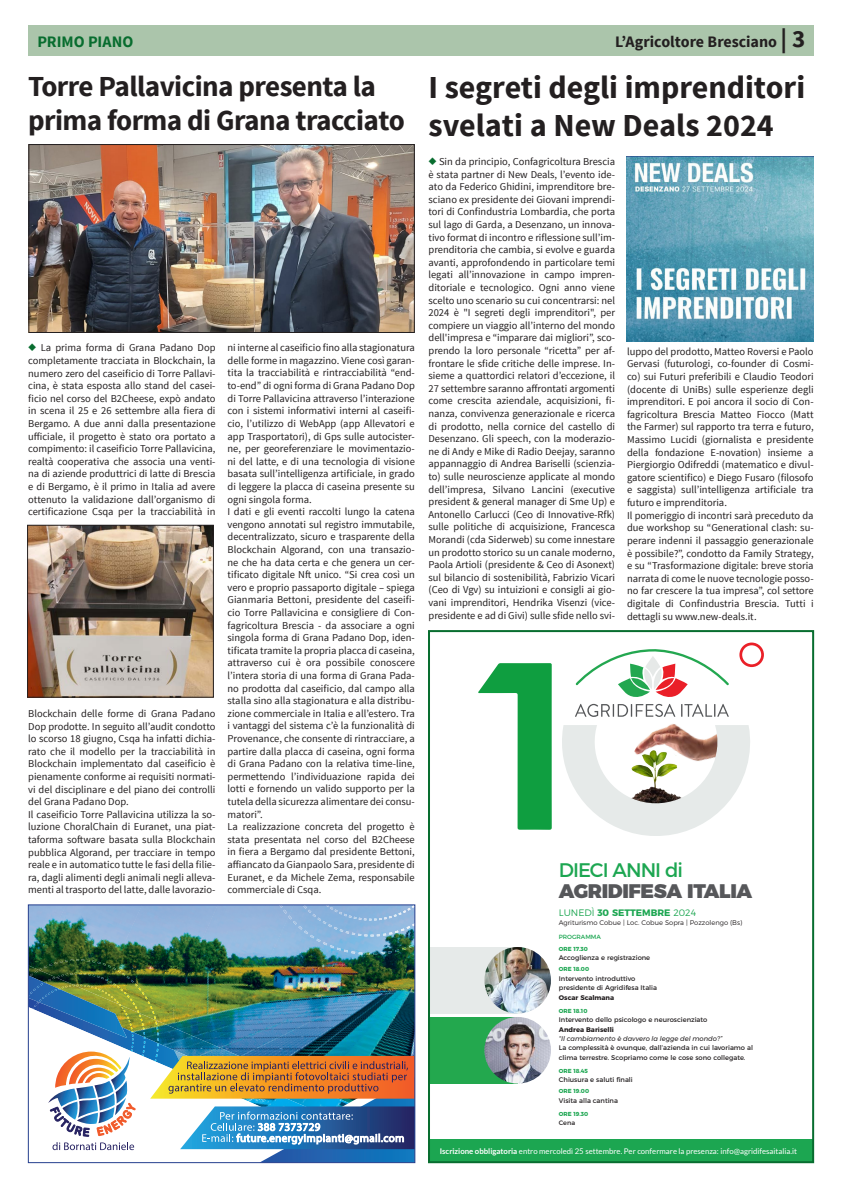
<style>
.page{position:relative;width:842px;height:1191px;background:#fff}
.page>*{position:absolute;margin:0;border:0;box-sizing:border-box;transform-origin:0 0}
.TITOLI_articoli_BIG{font:700 32px/38.4px "Source Sans Pro";color:#231f20}
.TITOLI_articoli_BIG-2{font:700 29px/34.8px "Source Sans Pro";letter-spacing:-.02em;color:#231f20}
.t1{font:900 19.7px/20px "Montserrat";letter-spacing:-.02em;color:#56575a}
.t2{font:700 16px "Source Sans Pro";letter-spacing:-.005em;color:#231f20}
.t3{font:700 16px "Source Sans Pro";letter-spacing:-.005em;color:#086d2f}
.Testo_lungo{font:10.5px/12.6px "Source Sans Pro";color:#231f20;text-align:justify}
.t4{font:700 9.4px "Montserrat";color:#1ca651}
.t5{font:7.8px "Lato";color:#fff}
.t6{font:6.7px/9.4px "Montserrat";color:#231f20}
.t7{font:300 6.7px "Montserrat";color:#231f20}
.t8{font:6.5px "Montserrat";color:#231f20}
.t9{font:6px "Montserrat";color:#1ca651}
.t10{font:700 5.8px "Montserrat";color:#1ca651}
.s1{font-size:25px}
.s2{color:#086d2f}
.s3{font-weight:400;color:#1ca651}
.s4{font-weight:300}
.s5{font-weight:700}
.s6{font-style:italic}
</style>
<div class="page">
<div style="left:29px;top:26px;width:785px;height:30px;background:#abc5ab"></div>
<img style="left:30px;top:146px;width:383px;height:185px">
<div style="left:28px;top:144px;width:387px;height:189px;border:1px solid #231f20"></div>
<img style="left:294px;top:955px;width:119px;height:17px">
<img style="left:218px;top:906px;width:76px;height:59px">
<img style="left:142px;top:906px;width:76px;height:59px">
<img style="left:66px;top:906px;width:76px;height:53px">
<img style="left:30px;top:906px;width:36px;height:59px">
<img style="left:30px;top:965px;width:356px;height:10px">
<img style="left:279px;top:906px;width:134px;height:49px">
<img style="left:328px;top:926px;width:82px;height:10px">
<img style="left:303px;top:906px;width:110px;height:20px">
<img style="left:330px;top:908px;width:81px;height:12px">
<img style="left:326px;top:906px;width:87px;height:2px">
<img style="left:39px;top:959px;width:117px;height:11px">
<img style="left:30px;top:970px;width:129px;height:5px">
<img style="left:57px;top:973px;width:43px;height:2px">
<img style="left:30px;top:975px;width:383px;height:186px">
<div style="left:28px;top:904px;width:387px;height:259px;border:1px solid #253f8e"></div>
<div style="left:429px;top:947px;width:88px;height:66px;background:#e6eae9"></div>
<div style="left:429px;top:1017px;width:89px;height:66px;background:#23a84e"></div>
<svg style="left:478px;top:649px;width:274px;height:187px"></svg>
<div style="left:739px;top:642px;width:25px;height:25px;border:3px solid #ea2028;border-radius:50%"></div>
<div style="left:429px;top:1139px;width:384px;height:23px;background:#1ca651"></div>
<img style="left:484px;top:947px;width:67px;height:66px;border-radius:33px">
<img style="left:484px;top:1017px;width:67px;height:66px;border-radius:33px">
<div style="left:428px;top:630px;width:386px;height:533px;border:2px solid #086d2f"></div>
<img style="left:626px;top:156px;width:188px;height:185px">
<img style="left:29px;top:527px;width:183px;height:168px">
<div style="left:27px;top:525px;width:187px;height:172px;border:1px solid #231f20"></div>
<p class="t3" style="left:37px;top:32px;width:97px">PRIMO PIANO</p>
<h3 class="t2" style="left:615px;top:32px;width:192px">L’Agricoltore Bresciano <span class="s1">| 3</span></h3>
<p class="TITOLI_articoli_BIG-2" style="left:28px;top:70px;width:378px">Torre Pallavicina presenta la prima forma di Grana tracciato</p>
<h3 class="t3" style="left:37px;top:32px;width:120px">TITOLO RUBRICA</h3>
<p class="TITOLI_articoli_BIG" style="left:428px;top:69px;width:378px">I segreti degli imprenditori svelati a New Deals 2024</p>
<p class="Testo_lungo" style="left:428px;top:155px;width:188px"><span class="s2">◆</span> Sin da principio, Confagricoltura Brescia è stata partner di New Deals, l’evento ide&shy;ato da Federico Ghidini, imprenditore bre&shy;sciano ex presidente dei Giovani imprendi&shy;tori di Confindustria Lombardia, che porta sul lago di Garda, a Desenzano, un innova&shy;tivo format di incontro e riflessione sull’im&shy;prenditoria che cambia, si evolve e guarda avanti, approfondendo in particolare temi legati all’innovazione in campo impren&shy;ditoriale e tecnologico. Ogni anno viene scelto uno scenario su cui concentrarsi: nel 2024 è "I segreti degli imprenditori", per compiere un viaggio all’interno del mondo dell'impresa e “imparare dai migliori”, sco&shy;prendo la loro personale “ricetta” per af&shy;frontare le sfide critiche delle imprese. In&shy;sieme a quattordici relatori d’eccezione, il 27 settembre saranno affrontati argomenti come crescita aziendale, acquisizioni, fi&shy;nanza, convivenza generazionale e ricerca di prodotto, nella cornice del castello di Desenzano. Gli speech, con la moderazio&shy;ne di Andy e Mike di Radio Deejay, saranno appannaggio di Andrea Bariselli (scienzia&shy;to) sulle neuroscienze applicate al mondo dell’impresa, Silvano Lancini (executive president &amp; general manager di Sme Up) e Antonello Carlucci (Ceo di Innovative-Rfk) sulle politiche di acquisizione, Francesca Morandi (cda Siderweb) su come innestare un prodotto storico su un canale moderno, Paola Artioli (presidente &amp; Ceo di Asonext) sul bilancio di sostenibilità, Fabrizio Vicari (Ceo di Vgv) su intuizioni e consigli ai gio&shy;vani imprenditori, Hendrika Visenzi (vice&shy;presidente e ad di Givi) sulle sfide nello svi-</p>
<p class="Testo_lungo" style="left:228px;top:342px;width:189px">ni interne al caseificio fino alla stagionatura delle forme in magazzino. Viene così garan&shy;tita la tracciabilità e rintracciabilità “end&shy;to-end” di ogni forma di Grana Padano Dop di Torre Pallavicina attraverso l’interazione con i sistemi informativi interni al caseifi&shy;cio, l’utilizzo di WebApp (app Allevatori e app Trasportatori), di Gps sulle autocister&shy;ne, per georeferenziare le movimentazio&shy;ni del latte, e di una tecnologia di visione basata sull’intelligenza artificiale, in grado di leggere la placca di caseina presente su ogni singola forma.</p>
<p class="Testo_lungo" style="left:228px;top:505px;width:189px">I dati e gli eventi raccolti lungo la catena vengono annotati sul registro immutabile, decentralizzato, sicuro e trasparente della Blockchain Algorand, con una transazio&shy;ne che ha data certa e che genera un cer&shy;tificato digitale Nft unico. “Si crea così un vero e proprio passaporto digitale – spiega Gianmaria Bettoni, presidente del caseifi&shy;cio Torre Pallavicina e consigliere di Con&shy;fagricoltura Brescia - da associare a ogni singola forma di Grana Padano Dop, iden&shy;tificata tramite la propria placca di caseina, attraverso cui è ora possibile conoscere l’intera storia di una forma di Grana Pada&shy;no prodotta dal caseificio, dal campo alla stalla sino alla stagionatura e alla distribu&shy;zione commerciale in Italia e all’estero. Tra i vantaggi del sistema c’è la funzionalità di Provenance, che consente di rintracciare, a partire dalla placca di caseina, ogni forma di Grana Padano con la relativa time-line, permettendo l’individuazione rapida dei lotti e fornendo un valido supporto per la tutela della sicurezza alimentare dei consu&shy;matori”.</p>
<p class="Testo_lungo" style="left:228px;top:820px;width:189px">La realizzazione concreta del progetto è stata presentata nel corso del B2Cheese in fiera a Bergamo dal presidente Bettoni, affiancato da Gianpaolo Sara, presidente di Euranet, e da Michele Zema, responsabile commerciale di Csqa.</p>
<p class="Testo_lungo" style="left:28px;top:342px;width:189px"><span class="s2">◆</span> La prima forma di Grana Padano Dop completamente tracciata in Blockchain, la numero zero del caseificio di Torre Pallavi&shy;cina, è stata esposta allo stand del casei&shy;ficio nel corso del B2Cheese, expò andato in scena il 25 e 26 settembre alla fiera di Bergamo. A due anni dalla presentazione ufficiale, il progetto è stato ora portato a compimento: il caseificio Torre Pallavicina, realtà cooperativa che associa una venti&shy;na di aziende produttrici di latte di Brescia e di Bergamo, è il primo in Italia ad avere ottenuto la validazione dall’organismo di certificazione Csqa per la tracciabilità in</p>
<p class="Testo_lungo" style="left:627px;top:345px;width:188px">luppo del prodotto, Matteo Roversi e Paolo Gervasi (futurologi, co-founder di Cosmi&shy;co) sui Futuri preferibili e Claudio Teodori (docente di UniBs) sulle esperienze degli imprenditori. E poi ancora il socio di Con&shy;fagricoltura Brescia Matteo Fiocco (Matt the Farmer) sul rapporto tra terra e futuro, Massimo Lucidi (giornalista e presidente della fondazione E-novation) insieme a Piergiorgio Odifreddi (matematico e divul&shy;gatore scientifico) e Diego Fusaro (filosofo e saggista) sull’intelligenza artificiale tra futuro e imprenditoria.</p>
<p class="Testo_lungo" style="left:627px;top:509px;width:188px">Il pomeriggio di incontri sarà preceduto da due workshop su “Generational clash: su&shy;perare indenni il passaggio generazionale è possibile?”, condotto da Family Strategy, e su “Trasformazione digitale: breve storia narrata di come le nuove tecnologie posso&shy;no far crescere la tua impresa”, col settore digitale di Confindustria Brescia. Tutti i dettagli su www.new-deals.it.</p>
<p class="Testo_lungo" style="left:28px;top:707px;width:189px">Blockchain delle forme di Grana Padano Dop prodotte. In seguito all’audit condotto lo scorso 18 giugno, Csqa ha infatti dichia&shy;rato che il modello per la tracciabilità in Blockchain implementato dal caseificio è pienamente conforme ai requisiti normati&shy;vi del disciplinare e del piano dei controlli del Grana Padano Dop.</p>
<p class="Testo_lungo" style="left:28px;top:808px;width:189px">Il caseificio Torre Pallavicina utilizza la so&shy;luzione ChoralChain di Euranet, una piat&shy;taforma software basata sulla Blockchain pubblica Algorand, per tracciare in tempo reale e in automatico tutte le fasi della filie&shy;ra, dagli alimenti degli animali negli alleva&shy;menti al trasporto del latte, dalle lavorazio-</p>
<p class="t1" style="left:559px;top:859px;width:195px"><span class="s3">DIECI ANNI di<br></span>AGRIDIFESA ITALIA</p>
<p class="t4" style="left:559px;top:905px;width:139px"><span class="s4">LUNEDÌ</span> 30 SETTEMBRE <span class="s4">2024</span></p>
<p class="t7" style="left:559px;top:917px;width:185px">Agriturismo Cobue | Loc. Cobue Sopra | Pozzolengo (Bs)</p>
<p class="t9" style="left:559px;top:932px;width:44px">PROGRAMMA</p>
<p class="t10" style="left:559px;top:944px;width:30px">ORE 17.30</p>
<p class="t6" style="left:559px;top:952px;width:93px">Accoglienza e registrazione</p>
<p class="t10" style="left:559px;top:964px;width:32px">ORE 18.00</p>
<p class="t6" style="left:559px;top:973px;width:100px">Intervento introduttivo presidente di Agridifesa Italia<br><span class="s5">Oscar Scalmana</span></p>
<p class="t10" style="left:559px;top:1006px;width:30px">ORE 18.10</p>
<p class="t6" style="left:559px;top:1014px;width:196px">Intervento dello psicologo e neuroscienziato<br><span class="s5">Andrea Bariselli<br></span><span class="s6">“Il cambiamento è davvero la legge del mondo?”<br></span>La complessità è ovunque, dall’azienda in cui lavoriamo al clima terrestre. Scopriamo come le cose sono collegate.</p>
<p class="t10" style="left:559px;top:1066px;width:31px">ORE 18.45</p>
<p class="t6" style="left:559px;top:1074px;width:76px">Chiusura e saluti finali</p>
<p class="t10" style="left:559px;top:1086px;width:32px">ORE 19.00</p>
<p class="t6" style="left:559px;top:1095px;width:61px">Visita alla cantina</p>
<p class="t10" style="left:559px;top:1108px;width:31px">ORE 19.30</p>
<p class="t8" style="left:559px;top:1117px;width:18px">Cena</p>
<p class="t5" style="left:440px;top:1147px;width:359px"><span class="s5">Iscrizione obbligatoria</span> entro mercoledì 25 settembre. Per confermare la presenza: info@agridifesaitalia.it</p>
</div>
